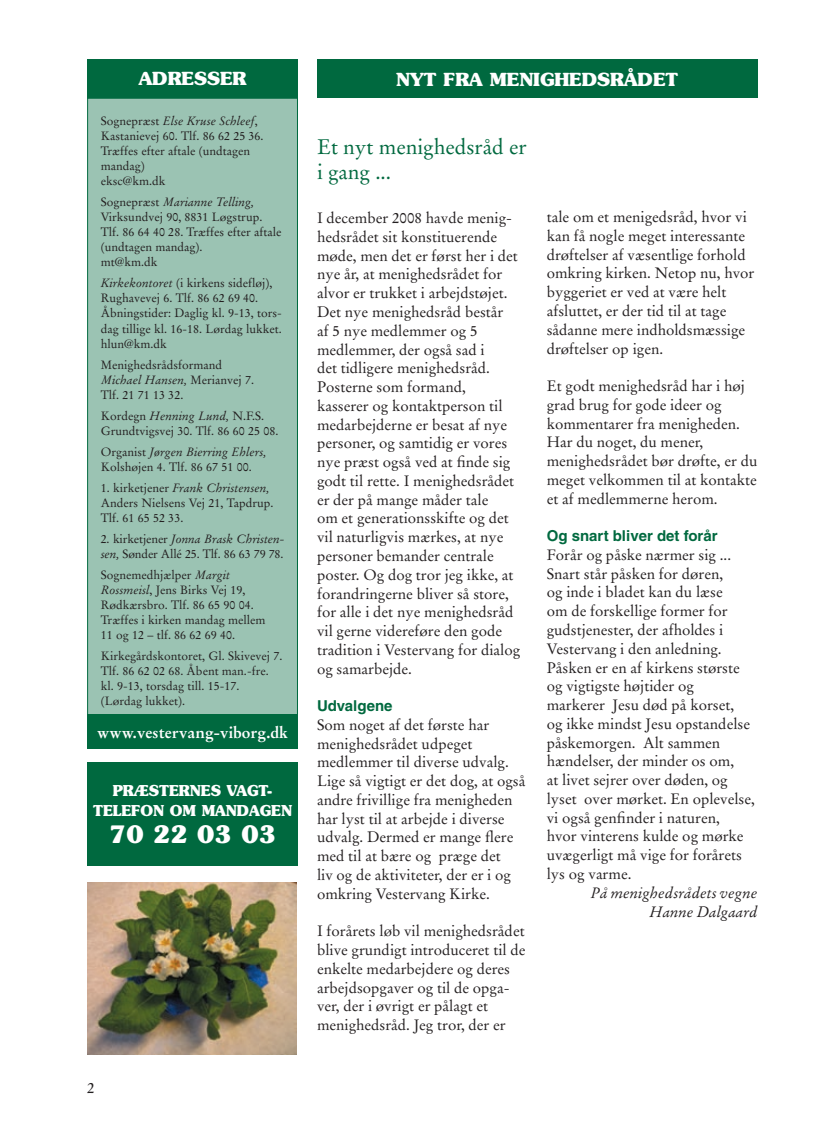
<style>
.page{position:relative;width:834px;height:1132px;background:#fff}
.page>*{position:absolute;margin:0;border:0;box-sizing:border-box;transform-origin:0 0}
.t1{font:700 24px "Souvenir";color:#fff}
.t2{font:21px/25.2px "Stempel Garamond";color:#00693f}
.t3{font:700 18px "Souvenir";color:#fff}
.t4{font:700 15.75px "Stempel Garamond";color:#fff}
.t5{font:15px/18.8px "Stempel Garamond";color:#231f20}
.t6{font:italic 15px/18.8px "Stempel Garamond";color:#231f20;text-align:right}
.t7{font:700 15px/19.2px "Souvenir";color:#fff;scale:.95 1}
.t8{font:700 15px "Helvetica";color:#00693f}
.t9{font:12px/15px "Stempel Garamond";color:#231f20}
.s1{font-style:italic}
</style>
<div class="page">
<div style="left:87px;top:60px;width:211px;height:38px;background:#00693f"></div>
<div style="left:317px;top:60px;width:440px;height:38px;background:#00693f"></div>
<div style="left:88px;top:98px;width:209px;height:620px;background:#9bc3b3"></div>
<div style="left:87px;top:98px;width:211px;height:621px;border:1px solid #00693f"></div>
<div style="left:87px;top:714px;width:211px;height:34px;background:#00693f"></div>
<div style="left:87px;top:761px;width:211px;height:104px;background:#00693f"></div>
<img style="left:88px;top:882px;width:208px;height:171px">
<p class="t3" style="left:139px;top:67px;width:109px">ADRESSER</p>
<p class="t3" style="left:396px;top:68px;width:283px">NYT FRA MENIGHEDSRÅDET</p>
<p class="t9" style="left:101px;top:114px;width:164px">Sognepræst <span class="s1">Else Kruse Schleef</span>,<br>Kastanievej 60. Tlf. 86 62 25 36.<br>Træffes efter aftale (undtagen mandag)<br>eksc@km.dk</p>
<p class="t9" style="left:101px;top:195px;width:182px">Sognepræst <span class="s1">Marianne Telling,<br></span>Virksundvej 90, 8831 Løgstrup.<br>Tlf. 86 64 40 28. Træffes efter aftale (undtagen mandag).<br>mt@km.dk</p>
<p class="t9" style="left:101px;top:276px;width:182px"><span class="s1">Kirkekontoret</span> (i kirkens sidefløj),<br>Rughavevej 6. Tlf. 86 62 69 40.<br>Åbningstider: Daglig kl. 9-13, tors&shy;dag tillige kl. 16-18. Lørdag lukket. hlun@km.dk</p>
<p class="t9" style="left:101px;top:357px;width:155px">Menighedsrådsformand<br><span class="s1">Michael Hansen,</span> Merianvej 7.<br>Tlf. 21 71 13 32.</p>
<p class="t9" style="left:101px;top:408px;width:179px">Kordegn <span class="s1">Henning Lund,</span> N.F.S.<br>Grundtvigsvej 30. Tlf. 86 60 25 08.</p>
<p class="t9" style="left:101px;top:444px;width:167px">Organist <span class="s1">Jørgen Bierring Ehlers,<br></span>Kolshøjen 4. Tlf. 86 67 51 00.</p>
<p class="t9" style="left:101px;top:480px;width:174px">1. kirketjener <span class="s1">Frank Christensen,<br></span>Anders Nielsens Vej 21, Tapdrup.<br>Tlf. 61 65 52 33.</p>
<p class="t9" style="left:101px;top:531px;width:185px">2. kirketjener <span class="s1">Jonna Brask Christen&shy;sen,</span> Sønder Allé 25. Tlf. 86 63 79 78.</p>
<p class="t9" style="left:101px;top:567px;width:166px">Sognemedhjælper <span class="s1">Margit<br>Rossmeisl</span>, Jens Birks Vej 19,<br>Rødkærsbro. Tlf. 86 65 90 04.<br>Træffes i kirken mandag mellem<br>11 og 12 – tlf. 86 62 69 40.</p>
<p class="t9" style="left:101px;top:648px;width:183px">Kirkegårdskontoret, Gl. Skivevej 7.<br>Tlf. 86 62 02 68. Åbent man.-fre. kl. 9-13, torsdag till. 15-17. (Lørdag lukket).</p>
<p class="t4" style="left:97px;top:722px;width:192px">www.vestervang-viborg.dk</p>
<h2 class="t2" style="left:317px;top:134px;width:211px">Et nyt menighedsråd er i gang ...</h2>
<p class="t5" style="left:317px;top:209px;width:205px">I december 2008 havde menig&shy;hedsrådet sit konstituerende møde, men det er først her i det nye år, at menighedsrådet for alvor er trukket i arbejdstøjet.<br>Det nye menighedsråd består<br>af 5 nye medlemmer og 5 medlemmer, der også sad i<br>det tidligere menighedsråd.<br>Posterne som formand, kasserer og kontaktperson til medarbejderne er besat af nye personer, og samtidig er vores nye præst også ved at finde sig godt til rette. I menighedsrådet er der på mange måder tale<br>om et generationsskifte og det vil naturligvis mærkes, at nye personer bemander centrale poster. Og dog tror jeg ikke, at forandringerne bliver så store, for alle i det nye menighedsråd vil gerne videreføre den gode tradition i Vestervang for dialog og samarbejde.</p>
<p class="t8" style="left:317px;top:696px;width:77px">Udvalgene</p>
<p class="t5" style="left:317px;top:715px;width:210px">Som noget af det første har menighedsrådet udpeget medlemmer til diverse udvalg.<br>Lige så vigtigt er det dog, at også andre frivillige fra menigheden har lyst til at arbejde i diverse udvalg. Dermed er mange flere med til at bære og præge det<br>liv og de aktiviteter, der er i og omkring Vestervang Kirke.</p>
<p class="t5" style="left:317px;top:921px;width:210px">I forårets løb vil menighedsrådet blive grundigt introduceret til de enkelte medarbejdere og deres arbejdsopgaver og til de opga&shy;ver, der i øvrigt er pålagt et menighedsråd. Jeg tror, der er</p>
<p class="t5" style="left:546px;top:208px;width:209px">tale om et menigedsråd, hvor vi kan få nogle meget interessante drøftelser af væsentlige forhold omkring kirken. Netop nu, hvor byggeriet er ved at være helt afsluttet, er der tid til at tage sådanne mere indholdsmæssige drøftelser op igen.</p>
<p class="t5" style="left:546px;top:376px;width:212px">Et godt menighedsråd har i høj grad brug for gode ideer og kommentarer fra menigheden.<br>Har du noget, du mener, menighedsrådet bør drøfte, er du meget velkommen til at kontakte et af medlemmerne herom.</p>
<p class="t8" style="left:546px;top:526px;width:172px">Og snart bliver det forår</p>
<p class="t5" style="left:546px;top:545px;width:209px">Forår og påske nærmer sig ...<br>Snart står påsken for døren,<br>og inde i bladet kan du læse<br>om de forskellige former for gudstjenester, der afholdes i<br>Vestervang i den anledning.<br>Påsken er en af kirkens største og vigtigste højtider og markerer Jesu død på korset,<br>og ikke mindst Jesu opstandelse påskemorgen. Alt sammen hændelser, der minder os om,<br>at livet sejrer over døden, og lyset over mørket. En oplevelse, vi også genfinder i naturen,<br>hvor vinterens kulde og mørke uvægerligt må vige for forårets lys og varme.</p>
<p class="t6" style="left:590px;top:882px;width:168px">På menighedsrådets vegne<br>Hanne Dalgaard</p>
<p class="t7" style="left:93px;top:781px;width:211px;text-indent:134px">VAGT-<br>TELEFON OM MANDAGEN</p>
<h1 class="t1" style="left:109px;top:818px;width:168px">70 22 03 03</h1>
<p class="t7" style="left:113px;top:781px;width:50px">PRÆSTERNES</p>
<p class="t5" style="left:87px;top:1077px;width:9px">2</p>
</div>
